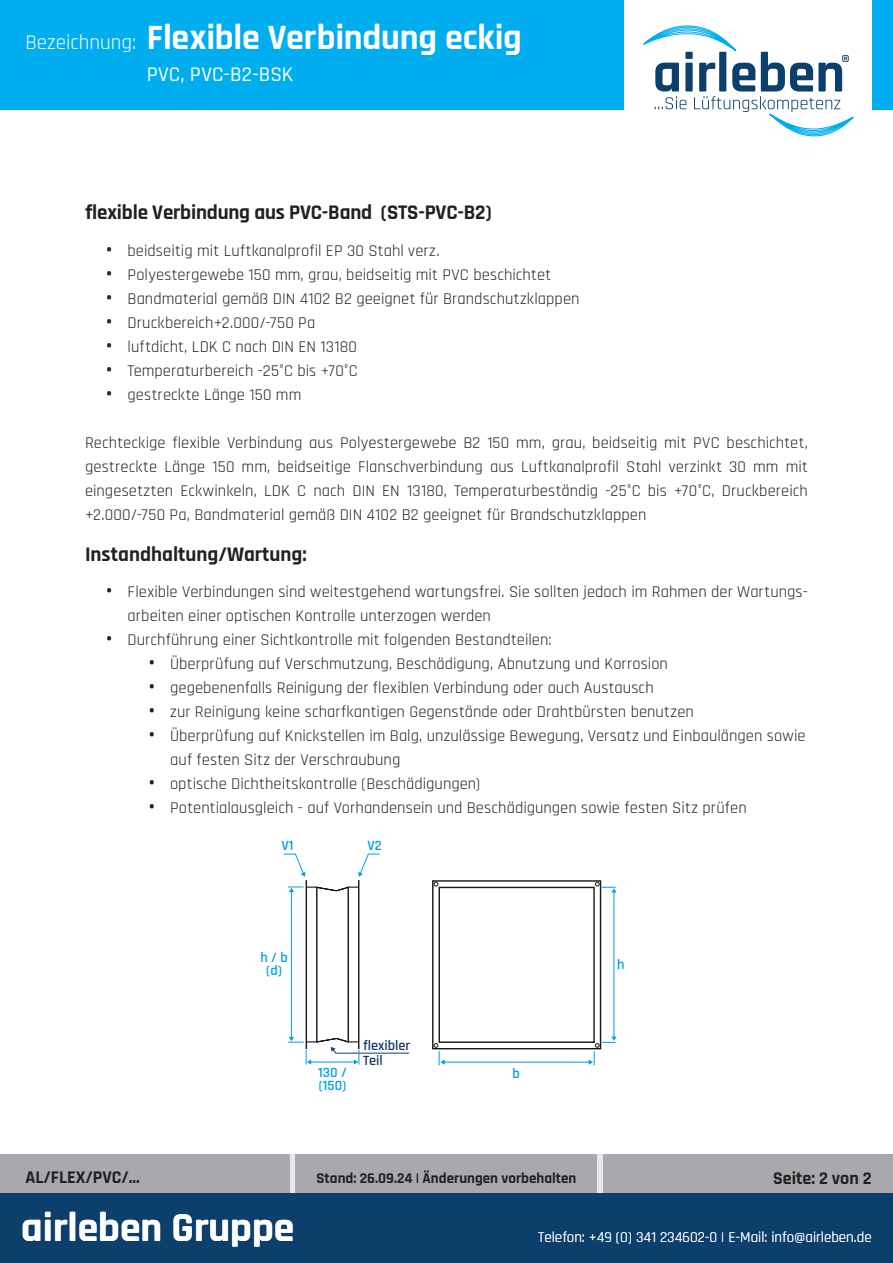
<style>
.page{position:relative;width:893px;height:1263px;background:#fff}
.page>*{position:absolute;margin:0;border:0;box-sizing:border-box;transform-origin:0 0}
.t1{font:700 41.55px "Rajdhani";color:#fff}
.t2{font:700 36px "Rajdhani";letter-spacing:-.005em;color:#fff}
.t3{font:700 21px "Rajdhani";letter-spacing:-.01em;color:#231f20}
.t4{font:500 21px "Rajdhani";letter-spacing:.01em;color:#fff}
.t5{font:21px "Rajdhani";color:#fff}
.t6{font:700 18px "Rajdhani";color:#231f20}
.t7{font:16.5px/24px "Rajdhani";letter-spacing:.005em;color:#231f20}
.t8{font:15px "Rajdhani";color:#fff}
.t9{font:700 15px "Rajdhani";color:#231f20}
.t10{font:600 14.25px/13.2px "Rajdhani";color:#009fe3;text-align:center}
.t11{font:600 14.25px/14.9px "Rajdhani";color:#183a68}
.s1{font-weight:700;font-size:21px}
</style>
<div class="page">
<div style="left:0;top:0;width:893px;height:109px;background:#00aeef"></div>
<div style="left:625px;top:0;width:247px;height:149px;background:#fff"></div>
<svg style="left:643px;top:26px;width:210px;height:110px"></svg>
<div style="left:0;top:1193px;width:893px;height:70px;background:#0c3f6c"></div>
<div style="left:604px;top:1154px;width:289px;height:39px;background:#a8a9ad"></div>
<div style="left:296px;top:1154px;width:301px;height:39px;background:#a8a9ad"></div>
<div style="left:0;top:1154px;width:289px;height:39px;background:#a8a9ad"></div>
<div style="left:439px;top:887px;width:156px;height:156px;border:1px solid #181817"></div>
<div style="left:432px;top:880px;width:169px;height:169px;border:1px solid #181817"></div>
<svg style="left:434px;top:882px;width:4px;height:4px"></svg>
<hr style="left:444px;top:1062px;width:145px;height:1px;background:#009fe3">
<svg style="left:434px;top:1043px;width:11px;height:22px"></svg>
<hr style="left:614px;top:892px;width:1px;height:145px;background:#009fe3">
<svg style="left:595px;top:882px;width:21px;height:10px"></svg>
<svg style="left:589px;top:1036px;width:27px;height:29px"></svg>
<hr style="left:358px;top:880px;width:1px;height:169px;background:#181817">
<hr style="left:348px;top:886px;width:1px;height:156px;background:#181817">
<hr style="left:316px;top:886px;width:1px;height:156px;background:#181817">
<hr style="left:306px;top:880px;width:1px;height:169px;background:#181817">
<svg style="left:283px;top:853px;width:22px;height:24px"></svg>
<svg style="left:358px;top:853px;width:22px;height:24px"></svg>
<hr style="left:291px;top:891px;width:1px;height:147px;background:#009fe3">
<svg style="left:288px;top:886px;width:70px;height:6px"></svg>
<svg style="left:288px;top:1037px;width:122px;height:27px"></svg>
<p class="t5" style="left:26px;top:31px;width:112px">Bezeichnung:</p>
<p class="t2" style="left:147px;top:16px;width:377px">Flexible Verbindung eckig</p>
<p class="t4" style="left:147px;top:62px;width:148px">PVC, PVC-B2-BSK</p>
<p class="t3" style="left:85px;top:200px;width:408px">flexible Verbindung aus PVC-Band (STS-PVC-B2)</p>
<p class="t7" style="left:106px;top:239px;width:335px"><span class="s1">•</span> beidseitig mit Luftkanalprofil EP 30 Stahl verz.</p>
<p class="t7" style="left:106px;top:263px;width:446px"><span class="s1">•</span> Polyestergewebe 150 mm, grau, beidseitig mit PVC beschichtet</p>
<p class="t7" style="left:106px;top:287px;width:475px"><span class="s1">•</span> Bandmaterial gemäß DIN 4102 B2 geeignet für Brandschutzklappen</p>
<p class="t7" style="left:106px;top:311px;width:211px"><span class="s1">•</span> Druckbereich+2.000/-750 Pa</p>
<p class="t7" style="left:106px;top:335px;width:252px"><span class="s1">•</span> luftdicht, LDK C nach DIN EN 13180</p>
<p class="t7" style="left:106px;top:359px;width:253px"><span class="s1">•</span> Temperaturbereich -25°C bis +70°C</p>
<p class="t7" style="left:106px;top:383px;width:197px"><span class="s1">•</span> gestreckte Länge 150 mm</p>
<p class="t7" style="left:85px;top:431px;width:724px;text-align:justify">Rechteckige flexible Verbindung aus Polyestergewebe B2 150 mm, grau, beidseitig mit PVC beschichtet, gestreckte Länge 150 mm, beidseitige Flanschverbindung aus Luftkanalprofil Stahl verzinkt 30 mm mit eingesetzten Eckwinkeln, LDK C nach DIN EN 13180, Temperaturbeständig -25°C bis +70°C, Druckbereich +2.000/-750 Pa, Bandmaterial gemäß DIN 4102 B2 geeignet für Brandschutzklappen</p>
<p class="t3" style="left:85px;top:541px;width:223px">Instandhaltung/Wartung:</p>
<p class="t7" style="left:128px;top:581px;width:682px;text-indent:-21px"><span class="s1">•</span> Flexible Verbindungen sind weitestgehend wartungsfrei. Sie sollten jedoch im Rahmen der Wartungs&shy;arbeiten einer optischen Kontrolle unterzogen werden</p>
<p class="t7" style="left:106px;top:629px;width:447px"><span class="s1">•</span> Durchführung einer Sichtkontrolle mit folgenden Bestandteilen:</p>
<p class="t7" style="left:149px;top:653px;width:521px"><span class="s1">•</span> Überprüfung auf Verschmutzung, Beschädigung, Abnutzung und Korrosion</p>
<p class="t7" style="left:149px;top:677px;width:506px"><span class="s1">•</span> gegebenenfalls Reinigung der flexiblen Verbindung oder auch Austausch</p>
<p class="t7" style="left:149px;top:701px;width:547px"><span class="s1">•</span> zur Reinigung keine scharfkantigen Gegenstände oder Drahtbürsten benutzen</p>
<p class="t7" style="left:170px;top:725px;width:637px;text-indent:-21px"><span class="s1">•</span> Überprüfung auf Knickstellen im Balg, unzulässige Bewegung, Versatz und Einbaulängen sowie auf festen Sitz der Verschraubung</p>
<p class="t7" style="left:149px;top:773px;width:333px"><span class="s1">•</span> optische Dichtheitskontrolle (Beschädigungen)</p>
<p class="t7" style="left:149px;top:797px;width:599px"><span class="s1">•</span> Potentialausgleich - auf Vorhandensein und Beschädigungen sowie festen Sitz prüfen</p>
<p class="t10" style="left:281px;top:840px;width:13px">V1</p>
<p class="t10" style="left:367px;top:840px;width:16px">V2</p>
<p class="t10" style="left:261px;top:951px;width:29px">h / b (d)</p>
<p class="t10" style="left:318px;top:1066px;width:30px;text-align:left">130 / (150)</p>
<p class="t11" style="left:363px;top:1039px;width:49px">flexibler<br>Teil</p>
<p class="t10" style="left:513px;top:1067px;width:9px">b</p>
<p class="t10" style="left:617px;top:958px;width:9px">h</p>
<p class="t6" style="left:26px;top:1166px;width:116px">AL/FLEX/PVC/...</p>
<p class="t9" style="left:316px;top:1168px;width:261px">Stand: 26.09.24 | Änderungen vorbehalten</p>
<p class="t6" style="left:773px;top:1167px;width:100px">Seite: 2 von 2</p>
<p class="t1" style="left:21px;top:1202px;width:275px">airleben Gruppe</p>
<p class="t8" style="left:538px;top:1228px;width:335px">Telefon: +49 (0) 341 234602-0 | E-Mail: info@airleben.de</p>
</div>
